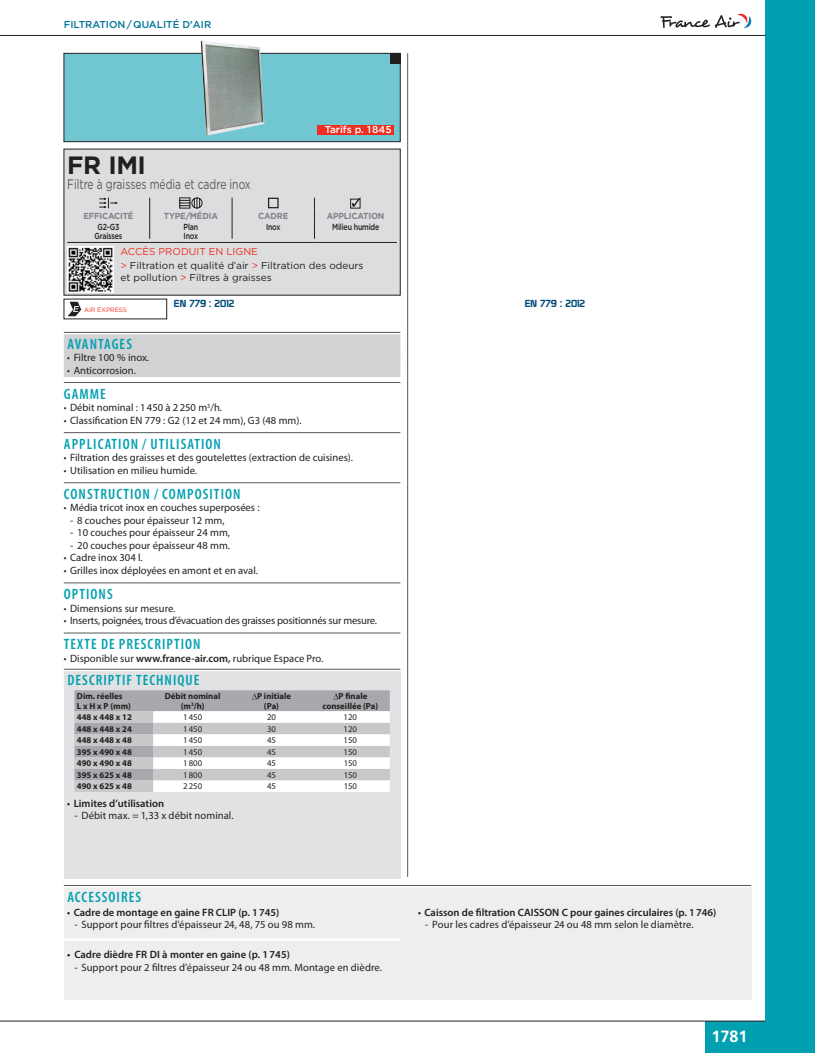
<style>
.page{position:relative;width:815px;height:1053px;background:#fff}
.page>*{position:absolute;margin:0;border:0;box-sizing:border-box;transform-origin:0 0}
.t1{font:700 25px "Gotham";color:#231f20}
.t2{font:700 16.25px "Frutiger";color:#fff}
.t3{font:600 condensed 15px "Myriad Pro";letter-spacing:.07em;color:#00a0b0}
.t4{font:13.75px "Gotham";color:#57595a;scale:.75 1}
.t5{font:10.62px "Myriad Pro";color:#231f20;scale:.9 1}
.t6{font:10.62px "Myriad Pro";color:#231f20}
.t7{font:600 10.62px "Myriad Pro";color:#231f20;scale:.9 1}
.t8{font:10.62px "Myriad Pro";letter-spacing:-.02em;color:#231f20;scale:.9 1}
.t9{font:600 10.62px "Myriad Pro";color:#231f20}
.t10{font:10px/14.8px "Gotham";color:#231f20}
.t11{font:500 10px "Gotham";color:#007598}
.t12{font:10px "Prototype";color:#004c79}
.t13{font:500 10px "Gotham";color:#fff}
.t14{font:700 8.75px/9.4px "Myriad Pro";color:#231f20}
.t15{font:8.75px "Myriad Pro";color:#231f20}
.t16{font:500 8.75px/8.8px "Gotham";letter-spacing:-.02em;color:#231f20;text-align:center;scale:.8 1}
.t17{font:700 8.75px "Gotham";letter-spacing:-.02em;color:#808285;scale:.95 1}
.t18{font:6.25px "Gotham";color:#ee2e22}
.s1{color:#ee2e22}
.s2{font-weight:600}
</style>
<div class="page">
<div style="left:765px;top:0;width:50px;height:1052px;background:#00a0b0"></div>
<div style="left:705px;top:1020px;width:110px;height:32px;background:#00a0b0"></div>
<svg style="left:660px;top:13px;width:92px;height:15px"></svg>
<hr style="left:0;top:35px;width:765px;height:1px;background:#231f20">
<hr style="left:0;top:1020px;width:765px;height:1px;background:#231f20">
<div style="left:64px;top:53px;width:337px;height:89px;background:#71c7d1"></div>
<hr style="left:407px;top:53px;width:1px;height:823px;background:#57595a">
<div style="left:64px;top:149px;width:337px;height:146px;background:#dcdddf"></div>
<div style="left:390px;top:53px;width:10px;height:11px;background:#231f20"></div>
<div style="left:64px;top:673px;width:336px;height:206px;background:#e1e2e4"></div>
<hr style="left:64px;top:669px;width:336px;height:1px;background:#57595a">
<div style="left:64px;top:671px;width:336px;height:17px;background:#e1e2e4"></div>
<svg style="left:74px;top:690px;width:316px;height:101px;background:#d1d1d3"></svg>
<hr style="left:64px;top:332px;width:336px;height:1px;background:#57595a">
<div style="left:64px;top:334px;width:336px;height:19px;background:#d1d2d4"></div>
<div style="left:64px;top:351px;width:336px;height:13px;background:#d1d2d4"></div>
<div style="left:64px;top:364px;width:336px;height:13px;background:#d1d2d4"></div>
<hr style="left:64px;top:382px;width:336px;height:1px;background:#57595a">
<hr style="left:64px;top:432px;width:336px;height:1px;background:#57595a">
<hr style="left:64px;top:482px;width:336px;height:1px;background:#57595a">
<hr style="left:64px;top:582px;width:336px;height:1px;background:#57595a">
<hr style="left:64px;top:632px;width:336px;height:1px;background:#57595a">
<img style="left:201px;top:40px;width:63px;height:95px">
<div style="left:64px;top:889px;width:687px;height:110px;background:#eeeeef"></div>
<hr style="left:64px;top:885px;width:687px;height:1px;background:#57595a">
<div style="left:64px;top:887px;width:687px;height:17px;background:#eeeeef"></div>
<hr style="left:64px;top:938px;width:336px;height:2px;background:#fff">
<div style="left:317px;top:125px;width:76px;height:10px;background:#ee2e22"></div>
<svg style="left:68px;top:301px;width:14px;height:16px"></svg>
<svg style="left:149px;top:198px;width:1px;height:41px"></svg>
<svg style="left:232px;top:198px;width:1px;height:41px"></svg>
<svg style="left:314px;top:198px;width:1px;height:41px"></svg>
<hr style="left:67px;top:242px;width:83px;height:1px;background:#231f20">
<hr style="left:150px;top:242px;width:82px;height:1px;background:#231f20">
<hr style="left:232px;top:242px;width:82px;height:1px;background:#231f20">
<hr style="left:314px;top:242px;width:83px;height:1px;background:#231f20">
<svg style="left:99px;top:198px;width:19px;height:10px"></svg>
<svg style="left:180px;top:198px;width:22px;height:10px"></svg>
<div style="left:268px;top:198px;width:11px;height:10px;border:1px solid #231f20"></div>
<div style="left:350px;top:199px;width:10px;height:9px;border:1px solid #231f20"></div>
<svg style="left:352px;top:198px;width:9px;height:9px"></svg>
<img style="left:67px;top:246px;width:46px;height:46px">
<p class="t11" style="left:64px;top:19px;width:149px">FILTRATION / QUALITÉ D'AIR</p>
<h1 class="t1" style="left:67px;top:150px;width:80px">FR IMI</h1>
<p class="t4" style="left:67px;top:176px;width:246px">Filtre à graisses média et cadre inox</p>
<p class="t13" style="left:325px;top:124px;width:68px">Tarifs p. 1845</p>
<p class="t17" style="left:84px;top:211px;width:54px">EFFICACITÉ</p>
<p class="t17" style="left:164px;top:211px;width:58px">TYPE/MÉDIA</p>
<p class="t17" style="left:258px;top:211px;width:33px">CADRE</p>
<p class="t17" style="left:327px;top:211px;width:62px">APPLICATION</p>
<p class="t16" style="left:94px;top:222px;width:36px">G2-G3<br>Graisses</p>
<p class="t16" style="left:184px;top:222px;width:20px;text-align:left">Plan<br>Inox</p>
<p class="t16" style="left:266px;top:222px;width:20px">Inox</p>
<p class="t16" style="left:332px;top:222px;width:61px">Milieu humide</p>
<p class="t10" style="left:120px;top:243px;width:245px"><span class="s1">ACCÈS PRODUIT EN LIGNE<br>&gt;</span> Filtration et qualité d’air <span class="s1">&gt;</span> Filtration des odeurs</p>
<p class="t10" style="left:120px;top:269px;width:153px">et pollution <span class="s1">&gt;</span> Filtres à graisses</p>
<p class="t18" style="left:84px;top:306px;width:44px">AIR EXPRESS</p>
<p class="t12" style="left:174px;top:297px;width:62px">EN 779 : 2012</p>
<p class="t12" style="left:525px;top:297px;width:62px">EN 779 : 2012</p>
<h3 class="t3" style="left:67px;top:335px;width:66px">AVANTAGES</h3>
<p class="t5" style="left:67px;top:351px;width:92px">• Filtre 100 % inox.</p>
<p class="t5" style="left:67px;top:363px;width:78px">• Anticorrosion.</p>
<h3 class="t3" style="left:64px;top:385px;width:43px">GAMME</h3>
<p class="t5" style="left:64px;top:401px;width:177px">• Débit nominal : 1450 à 2250 m<sup>3</sup>/h.</p>
<p class="t5" style="left:64px;top:413px;width:266px">• Classification EN 779 : G2 (12 et 24 mm), G3 (48 mm).</p>
<h3 class="t3" style="left:64px;top:435px;width:159px">APPLICATION / UTILISATION</h3>
<p class="t5" style="left:64px;top:451px;width:323px">• Filtration des graisses et des goutelettes (extraction de cuisines).</p>
<p class="t5" style="left:64px;top:463px;width:150px">• Utilisation en milieu humide.</p>
<h3 class="t3" style="left:64px;top:485px;width:178px">CONSTRUCTION / COMPOSITION</h3>
<p class="t5" style="left:64px;top:501px;width:219px">• Média tricot inox en couches superposées :</p>
<p class="t6" style="left:70px;top:513px;width:156px">- 8 couches pour épaisseur 12 mm,</p>
<p class="t6" style="left:70px;top:526px;width:161px">- 10 couches pour épaisseur 24 mm,</p>
<p class="t6" style="left:70px;top:538px;width:161px">- 20 couches pour épaisseur 48 mm.</p>
<p class="t5" style="left:64px;top:551px;width:89px">• Cadre inox 304 l.</p>
<p class="t5" style="left:64px;top:563px;width:217px">• Grilles inox déployées en amont et en aval.</p>
<h3 class="t3" style="left:64px;top:585px;width:50px">OPTIONS</h3>
<p class="t5" style="left:64px;top:601px;width:126px">• Dimensions sur mesure.</p>
<p class="t8" style="left:64px;top:614px;width:350px">• Inserts, poignées, trous d’évacuation des graisses positionnés sur mesure.</p>
<h3 class="t3" style="left:64px;top:636px;width:138px">TEXTE DE PRESCRIPTION</h3>
<p class="t5" style="left:64px;top:651px;width:290px">• Disponible sur <span class="s2">www.france-air.com,</span> rubrique Espace Pro.</p>
<h3 class="t3" style="left:67px;top:672px;width:133px">DESCRIPTIF TECHNIQUE</h3>
<p class="t14" style="left:77px;top:691px;width:56px">Dim. réelles<br>L x H x P (mm)</p>
<p class="t14" style="left:165px;top:691px;width:57px;text-align:center">Débit nominal (m<sup>3</sup>/h)</p>
<p class="t14" style="left:264px;top:691px;width:29px;text-indent:-7px">P initiale (Pa)</p>
<p class="t14" style="left:322px;top:691px;width:57px;text-indent:16px">P finale conseillée (Pa)</p>
<p class="t14" style="left:77px;top:712px;width:57px">448 x 448 x 12</p>
<p class="t15" style="left:183px;top:712px;width:21px">1450</p>
<p class="t15" style="left:267px;top:712px;width:10px">20</p>
<p class="t15" style="left:344px;top:712px;width:15px">120</p>
<p class="t14" style="left:77px;top:724px;width:57px">448 x 448 x 24</p>
<p class="t15" style="left:183px;top:723px;width:21px">1450</p>
<p class="t15" style="left:267px;top:723px;width:10px">30</p>
<p class="t15" style="left:344px;top:723px;width:15px">120</p>
<p class="t14" style="left:77px;top:735px;width:57px">448 x 448 x 48</p>
<p class="t15" style="left:183px;top:735px;width:21px">1450</p>
<p class="t15" style="left:267px;top:735px;width:10px">45</p>
<p class="t15" style="left:344px;top:735px;width:15px">150</p>
<p class="t14" style="left:77px;top:747px;width:57px">395 x 490 x 48</p>
<p class="t15" style="left:183px;top:746px;width:21px">1450</p>
<p class="t15" style="left:267px;top:746px;width:10px">45</p>
<p class="t15" style="left:344px;top:746px;width:15px">150</p>
<p class="t14" style="left:77px;top:758px;width:57px">490 x 490 x 48</p>
<p class="t15" style="left:183px;top:758px;width:21px">1800</p>
<p class="t15" style="left:267px;top:758px;width:10px">45</p>
<p class="t15" style="left:344px;top:758px;width:15px">150</p>
<p class="t14" style="left:77px;top:770px;width:57px">395 x 625 x 48</p>
<p class="t15" style="left:183px;top:769px;width:21px">1800</p>
<p class="t15" style="left:267px;top:769px;width:10px">45</p>
<p class="t15" style="left:344px;top:769px;width:15px">150</p>
<p class="t14" style="left:77px;top:781px;width:57px">490 x 625 x 48</p>
<p class="t15" style="left:183px;top:781px;width:21px">2250</p>
<p class="t15" style="left:267px;top:781px;width:10px">45</p>
<p class="t15" style="left:344px;top:781px;width:15px">150</p>
<p class="t7" style="left:67px;top:796px;width:109px">• Limites d’utilisation</p>
<p class="t6" style="left:74px;top:808px;width:161px">- Débit max. = 1,33 x débit nominal.</p>
<h3 class="t3" style="left:67px;top:888px;width:75px">ACCESSOIRES</h3>
<p class="t7" style="left:67px;top:905px;width:237px">• Cadre de montage en gaine FR CLIP (p. 1745)</p>
<p class="t6" style="left:74px;top:918px;width:242px">- Support pour filtres d’épaisseur 24, 48, 75 ou 98 mm.</p>
<p class="t9" style="left:67px;top:948px;width:224px">• Cadre dièdre FR DI à monter en gaine (p. 1745)</p>
<p class="t6" style="left:74px;top:960px;width:309px">- Support pour 2 filtres d’épaisseur 24 ou 48 mm. Montage en dièdre.</p>
<p class="t7" style="left:418px;top:905px;width:333px">• Caisson de filtration CAISSON C pour gaines circulaires (p. 1746)</p>
<p class="t6" style="left:425px;top:918px;width:270px">- Pour les cadres d’épaisseur 24 ou 48 mm selon le diamètre.</p>
<h2 class="t2" style="left:711px;top:1026px;width:38px">1781</h2>
</div>
